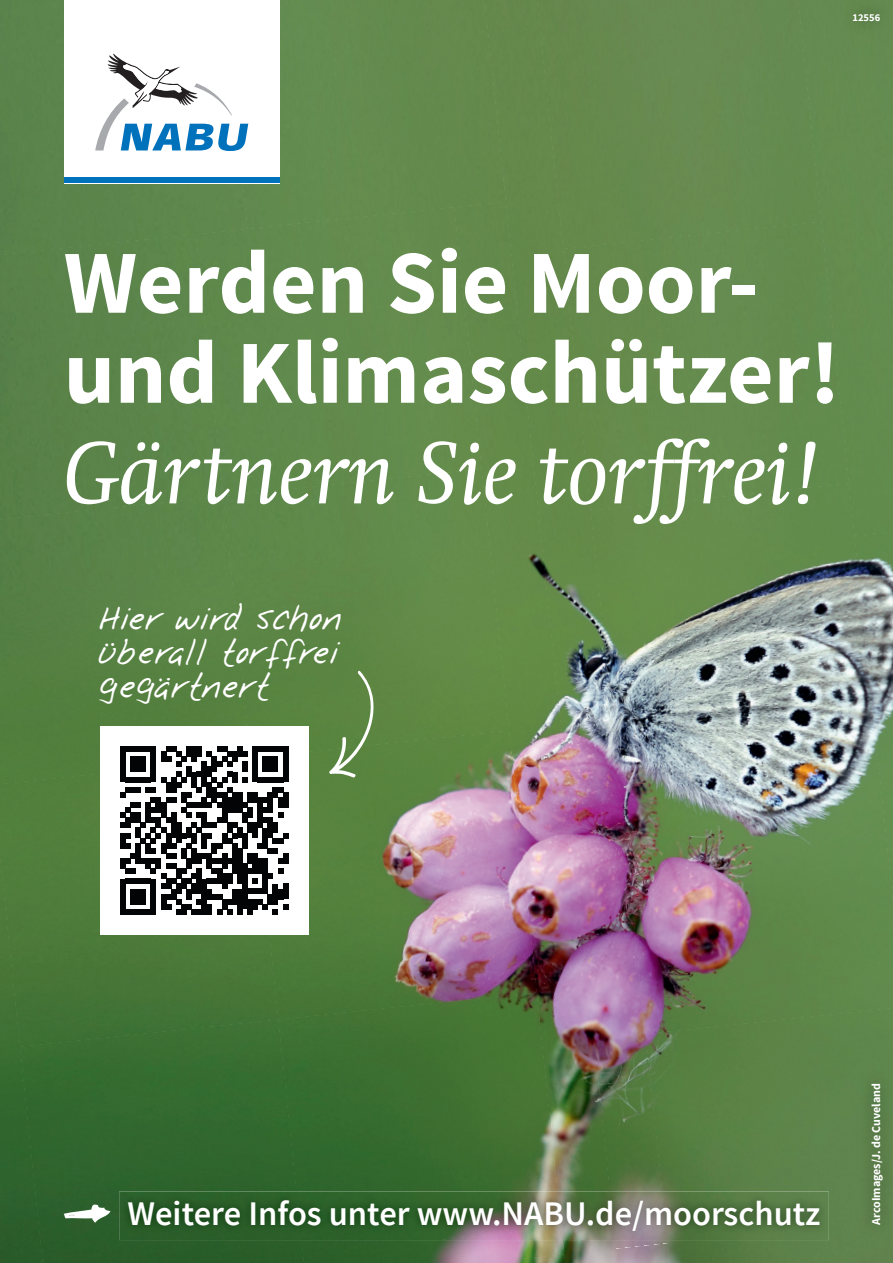
<style>
.page{position:relative;width:893px;height:1263px;background:#fff}
.page>*{position:absolute;margin:0;border:0;box-sizing:border-box;transform-origin:0 0}
.t1{font:700 90px/90px "Source Sans Pro";color:#fff}
.t2{font:italic 90px "Swift Com";letter-spacing:-.005em;color:#fff}
.t3{font:600 34.5px "Source Sans Pro";color:#fff}
.t4{font:31.2px/34px "Nabu Note 4";color:#fff}
.t5{font:700 12px "Source Sans Pro";color:#fff}
.t6{font:700 10.5px "Source Sans Pro";color:#fff}
</style>
<div class="page">
<div style="left:0;top:0;width:223px;height:234px;background:#5b844c"></div>
<div style="left:223px;top:0;width:261px;height:207px;background:#648b4e"></div>
<img style="left:484px;top:0;width:161px;height:1243px">
<div style="left:537px;top:0;width:261px;height:221px;background:#668a50"></div>
<div style="left:798px;top:0;width:95px;height:531px;background:#648b50"></div>
<div style="left:0;top:234px;width:196px;height:262px;background:#5b834a"></div>
<div style="left:196px;top:207px;width:258px;height:289px;background:#618a4d"></div>
<img style="left:454px;top:201px;width:164px;height:1062px">
<div style="left:563px;top:221px;width:286px;height:290px;background:#658b4d"></div>
<div style="left:0;top:496px;width:223px;height:261px;background:#578145"></div>
<div style="left:223px;top:469px;width:286px;height:261px;background:#608948"></div>
<img style="left:590px;top:483px;width:287px;height:289px">
<img style="left:854px;top:531px;width:39px;height:214px">
<img style="left:0;top:1047px;width:20px;height:216px">
<img style="left:0;top:757px;width:251px;height:290px">
<img style="left:251px;top:730px;width:286px;height:289px">
<img style="left:618px;top:745px;width:275px;height:289px">
<img style="left:20px;top:1019px;width:258px;height:244px">
<img style="left:278px;top:992px;width:286px;height:271px">
<img style="left:645px;top:1008px;width:248px;height:255px">
<img style="left:479px;top:1254px;width:86px;height:9px">
<img style="left:616px;top:1243px;width:54px;height:20px">
<img style="left:119px;top:1191px;width:403px;height:49px">
<img style="left:522px;top:1191px;width:307px;height:49px">
<img style="left:436px;top:1230px;width:92px;height:10px">
<svg style="left:64px;top:1203px;width:46px;height:19px"></svg>
<div style="left:100px;top:726px;width:209px;height:209px;background:#fff"></div>
<svg style="left:120px;top:746px;width:168px;height:168px"></svg>
<svg style="left:329px;top:670px;width:51px;height:108px;background:#6b9153"></svg>
<div style="left:64px;top:0;width:216px;height:183px;background:#fff"></div>
<svg style="left:95px;top:54px;width:153px;height:97px"></svg>
<div style="left:64px;top:177px;width:216px;height:6px;background:#0072bc"></div>
<div style="left:840px;top:0;width:53px;height:35px;background:#63884e"></div>
<div style="left:859px;top:1070px;width:34px;height:167px;background:#5c804b"></div>
<p class="t6" style="left:852px;top:13px;width:29px">12556</p>
<h1 class="t1" style="left:64px;top:245px;width:778px">Werden Sie Moor&shy;und Klimaschützer!</h1>
<h1 class="t2" style="left:64px;top:438px;width:759px">Gärtnern Sie torffrei!</h1>
<p class="t4" style="left:100px;top:602px;width:245px">Hier wird schon überall torffrei gegärtnert</p>
<p class="t3" style="left:128px;top:1200px;width:694px">Weitere Infos unter www.NABU.de/moorschutz</p>
<p class="t5" style="left:871px;top:1225px;width:143px;rotate:-90deg">ArcoImages/J. de Cuveland</p>
</div>
